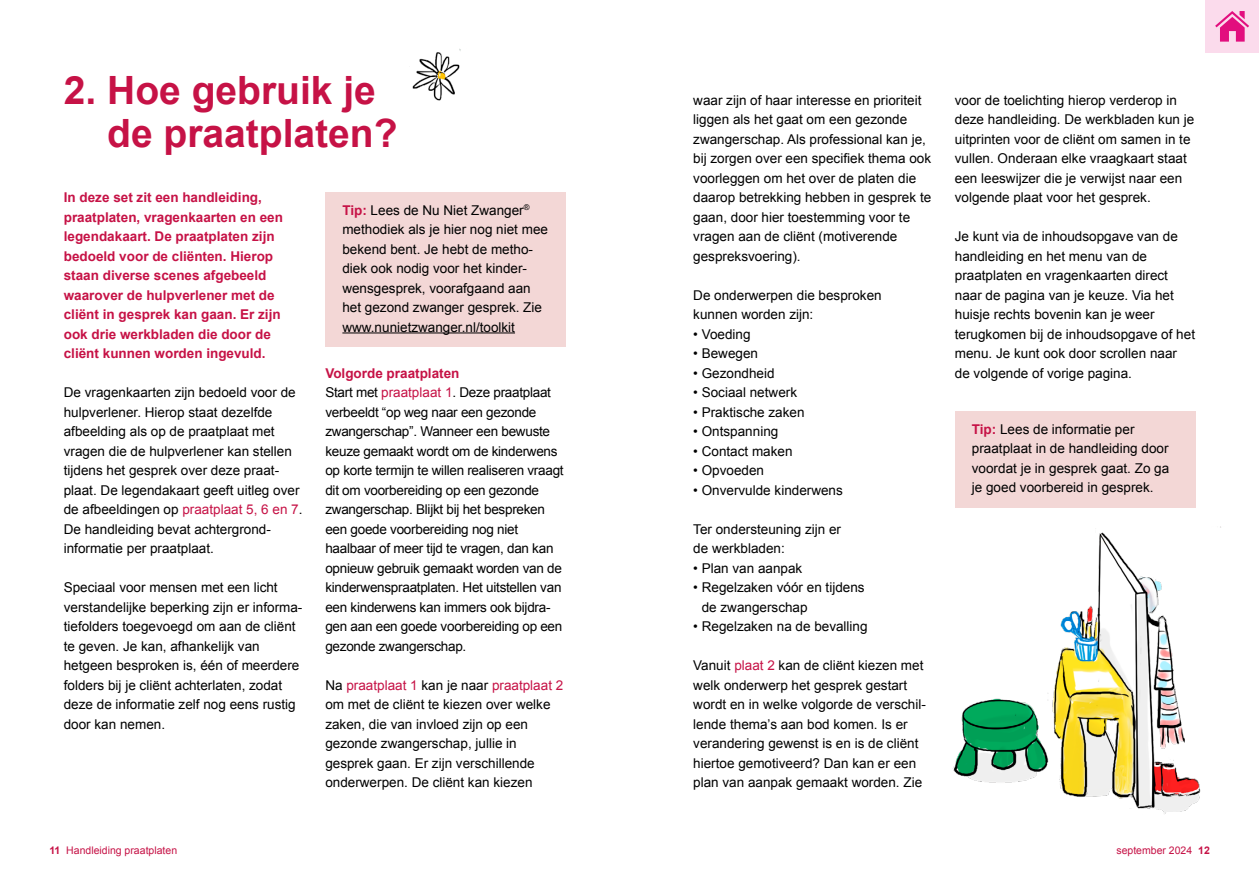
<style>
.page{position:relative;width:1259px;height:893px;background:#fff}
.page>*{position:absolute;margin:0;border:0;box-sizing:border-box;transform-origin:0 0}
.t1{font:700 39px/43.5px "Arial";color:#c61246}
.Body_tekst{font:13.5px/19.5px "Arial";color:#000}
.Body_tekst-2{font:13.5px/19.5px "Arial";letter-spacing:-.02em;color:#000}
.Body_tekst-3{font:700 13.5px/19.5px "Arial";color:#c61246}
.t2{font:10.5px "Arial";color:#c61246}
.s1{font-weight:700;color:#c61246}
.s2{color:#c61246}
.s3{font-weight:700}
</style>
<div class="page">
<div style="left:325px;top:192px;width:241px;height:155px;background:#f3d7d6"></div>
<hr style="left:342px;top:332px;width:173px;height:1px;background:#000">
<div style="left:955px;top:411px;width:240px;height:97px;background:#f3d7d6"></div>
<img style="left:952px;top:526px;width:269px;height:288px">
<div style="left:1205px;top:0;width:54px;height:53px;background:#fbdbec"></div>
<svg style="left:1215px;top:11px;width:34px;height:31px"></svg>
<img style="left:412px;top:49px;width:49px;height:52px">
<h1 class="t1" style="left:107px;top:69px;width:292px;text-indent:-43px">2. Hoe gebruik je de praatplaten?</h1>
<p class="Body_tekst-3" style="left:64px;top:188px;width:221px">In deze set zit een handleiding, praatplaten, vragenkaarten en een legendakaart. De praatplaten zijn bedoeld voor de cliënten. Hierop staan diverse scenes afgebeeld waarover de hulpverlener met de cliënt in gesprek kan gaan. Er zijn ook drie werkbladen die door de cliënt kunnen worden ingevuld.</p>
<p class="Body_tekst" style="left:342px;top:200px;width:207px"><span class="s1">Tip:</span> Lees de Nu Niet Zwanger<sup>® </sup>methodiek als je hier nog niet mee bekend bent. Je hebt de metho&shy;diek ook nodig voor het kinder&shy;wensgesprek, voorafgaand aan het gezond zwanger gesprek. Zie www.nunietzwanger.nl/toolkit</p>
<p class="Body_tekst" style="left:64px;top:383px;width:240px">De vragenkaarten zijn bedoeld voor de hulpverlener. Hierop staat dezelfde afbeelding als op de praatplaat met vragen die de hulpverlener kan stellen tijdens het gesprek over deze praat&shy;plaat. De legendakaart geeft uitleg over de afbeeldingen op <span class="s2">praatplaat 5, 6 en 7</span>.<br>De handleiding bevat achtergrond&shy;informatie per praatplaat.</p>
<p class="Body_tekst" style="left:64px;top:578px;width:240px">Speciaal voor mensen met een licht verstandelijke beperking zijn er informa&shy;tiefolders toegevoegd om aan de cliënt te geven. Je kan, afhankelijk van hetgeen besproken is, één of meerdere folders bij je cliënt achterlaten, zodat deze de informatie zelf nog eens rustig door kan nemen.</p>
<p class="Body_tekst-3" style="left:325px;top:364px;width:136px">Volgorde praatplaten</p>
<p class="Body_tekst-2" style="left:325px;top:383px;width:240px">Start met <span class="s2">praatplaat 1</span>. Deze praatplaat verbeeldt “op weg naar een gezonde zwangerschap”. Wanneer een bewuste keuze gemaakt wordt om de kinderwens op korte termijn te willen realiseren vraagt dit om voorbereiding op een gezonde zwangerschap. Blijkt bij het bespreken een goede voorbereiding nog niet haalbaar of meer tijd te vragen, dan kan opnieuw gebruik gemaakt worden van de kinderwenspraatplaten. Het uitstellen van een kinderwens kan immers ook bijdra&shy;gen aan een goede voorbereiding op een gezonde zwangerschap.</p>
<p class="Body_tekst" style="left:325px;top:675px;width:239px">Na <span class="s2">praatplaat 1</span> kan je naar <span class="s2">praatplaat 2 </span>om met de cliënt te kiezen over welke zaken, die van invloed zijn op een gezonde zwangerschap, jullie in gesprek gaan. Er zijn verschillende onderwerpen. De cliënt kan kiezen</p>
<p class="Body_tekst" style="left:693px;top:90px;width:239px">waar zijn of haar interesse en prioriteit liggen als het gaat om een gezonde zwangerschap. Als professional kan je, bij zorgen over een specifiek thema ook voorleggen om het over de platen die daarop betrekking hebben in gesprek te gaan, door hier toestemming voor te vragen aan de cliënt (motiverende gespreksvoering).</p>
<p class="Body_tekst" style="left:693px;top:285px;width:190px">De onderwerpen die besproken kunnen worden zijn:</p>
<p class="Body_tekst" style="left:693px;top:324px;width:59px">• Voeding</p>
<p class="Body_tekst" style="left:693px;top:344px;width:66px">• Bewegen</p>
<p class="Body_tekst" style="left:693px;top:363px;width:83px">• Gezondheid</p>
<p class="Body_tekst" style="left:693px;top:383px;width:105px">• Sociaal netwerk</p>
<p class="Body_tekst" style="left:693px;top:402px;width:113px">• Praktische zaken</p>
<p class="Body_tekst" style="left:693px;top:422px;width:87px">• Ontspanning</p>
<p class="Body_tekst" style="left:693px;top:441px;width:101px">• Contact maken</p>
<p class="Body_tekst" style="left:693px;top:461px;width:72px">• Opvoeden</p>
<p class="Body_tekst" style="left:693px;top:480px;width:151px">• Onvervulde kinderwens</p>
<p class="Body_tekst" style="left:693px;top:519px;width:149px">Ter ondersteuning zijn er de werkbladen:</p>
<p class="Body_tekst" style="left:693px;top:558px;width:111px">• Plan van aanpak</p>
<p class="Body_tekst" style="left:702px;top:578px;width:164px;text-indent:-8px">• Regelzaken vóór en tijdens de zwangerschap</p>
<p class="Body_tekst" style="left:693px;top:617px;width:176px">• Regelzaken na de bevalling</p>
<p class="Body_tekst" style="left:693px;top:656px;width:234px">Vanuit <span class="s2">plaat 2</span> kan de cliënt kiezen met welk onderwerp het gesprek gestart wordt en in welke volgorde de verschil&shy;lende thema’s aan bod komen. Is er verandering gewenst is en is de cliënt hiertoe gemotiveerd? Dan kan er een plan van aanpak gemaakt worden. Zie</p>
<p class="Body_tekst" style="left:955px;top:90px;width:241px">voor de toelichting hierop verderop in deze handleiding. De werkbladen kun je uitprinten voor de cliënt om samen in te vullen. Onderaan elke vraagkaart staat een leeswijzer die je verwijst naar een volgende plaat voor het gesprek.</p>
<p class="Body_tekst" style="left:955px;top:227px;width:242px">Je kunt via de inhoudsopgave van de handleiding en het menu van de praatplaten en vragenkaarten direct naar de pagina van je keuze. Via het huisje rechts bovenin kan je weer terugkomen bij de inhoudsopgave of het menu. Je kunt ook door scrollen naar de volgende of vorige pagina.</p>
<p class="Body_tekst" style="left:972px;top:419px;width:199px"><span class="s1">Tip:</span> Lees de informatie per praatplaat in de handleiding door voordat je in gesprek gaat. Zo ga je goed voorbereid in gesprek.</p>
<p class="t2" style="left:49px;top:843px;width:129px"><span class="s3">11</span> Handleiding praatplaten</p>
<p class="t2" style="left:1116px;top:843px;width:95px">september 2024 <span class="s3">12</span></p>
</div>
